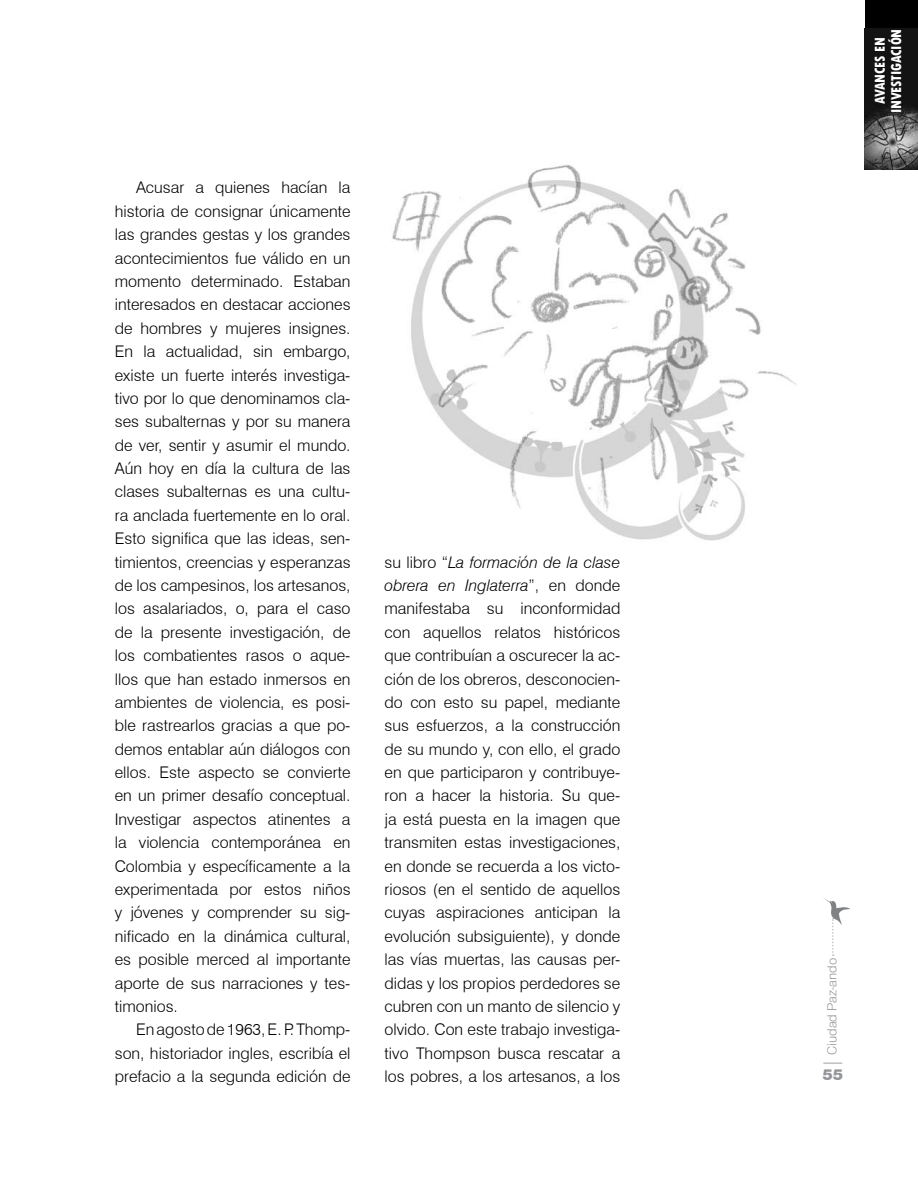
<style>
.page{position:relative;width:918px;height:1188px;background:#fff}
.page>*{position:absolute;margin:0;border:0;box-sizing:border-box;transform-origin:0 0}
.t1{font:900 16.5px "Sans";color:#939598}
.t2{font:300 16.05px/23.4px "Swiss 721 BT";color:#000;text-align:justify}
.t3{font:800 condensed 15px/16.5px "Tw Cen";letter-spacing:-.01em;color:#fff;text-align:center;scale:.96 1}
.t4{font:300 13.5px "Sans";color:#939598}
.s1{font-style:italic}
</style>
<div class="page">
<svg style="left:823px;top:1062px;width:19px;height:2px"></svg>
<svg style="left:823px;top:898px;width:27px;height:58px"></svg>
<div style="left:865px;top:0;width:53px;height:169px;background:#000"></div>
<img style="left:865px;top:29px;width:53px;height:140px">
<img style="left:392px;top:165px;width:404px;height:376px">
<p class="t2" style="left:115px;top:176px;width:237px;text-indent:21px">Acusar a quienes hacían la historia de consignar únicamente las grandes gestas y los grandes acontecimientos fue válido en un momento determinado. Estaban interesados en destacar acciones de hombres y mujeres insignes.<br>En la actualidad, sin embargo, existe un fuerte interés investiga&shy;tivo por lo que denominamos cla&shy;ses subalternas y por su manera de ver, sentir y asumir el mundo.<br>Aún hoy en día la cultura de las clases subalternas es una cultu&shy;ra anclada fuertemente en lo oral.<br>Esto significa que las ideas, sen&shy;timientos, creencias y esperanzas de los campesinos, los artesanos, los asalariados, o, para el caso de la presente investigación, de los combatientes rasos o aque&shy;llos que han estado inmersos en ambientes de violencia, es posi&shy;ble rastrearlos gracias a que po&shy;demos entablar aún diálogos con ellos. Este aspecto se convierte en un primer desafío conceptual.<br>Investigar aspectos atinentes a la violencia contemporánea en Colombia y específicamente a la experimentada por estos niños y jóvenes y comprender su sig&shy;nificado en la dinámica cultural, es posible merced al importante aporte de sus narraciones y tes&shy;timonios.</p>
<p class="t2" style="left:115px;top:1018px;width:237px;text-indent:21px">En agosto de 1963, E. P. Thomp&shy;son, historiador ingles, escribía el prefacio a la segunda edición de</p>
<p class="t2" style="left:385px;top:550px;width:237px">su libro “<span class="s1">La formación de la clase obrera en Inglaterra</span>”, en donde manifestaba su inconformidad con aquellos relatos históricos que contribuían a oscurecer la ac&shy;ción de los obreros, desconocien&shy;do con esto su papel, mediante sus esfuerzos, a la construcción de su mundo y, con ello, el grado en que participaron y contribuye&shy;ron a hacer la historia. Su que&shy;ja está puesta en la imagen que transmiten estas investigaciones, en donde se recuerda a los victo&shy;riosos (en el sentido de aquellos cuyas aspiraciones anticipan la evolución subsiguiente), y donde las vías muertas, las causas per&shy;didas y los propios perdedores se cubren con un manto de silencio y olvido. Con este trabajo investiga&shy;tivo Thompson busca rescatar a los pobres, a los artesanos, a los</p>
<p class="t3" style="left:872px;top:113px;width:90px;rotate:-90deg">AVANCES EN<br>INVESTIGACIÓN</p>
<p class="t4" style="left:824px;top:1055px;width:99px;rotate:-90deg">Ciudad Paz-ando</p>
<p class="t1" style="left:823px;top:1065px;width:11px">55</p>
</div>
